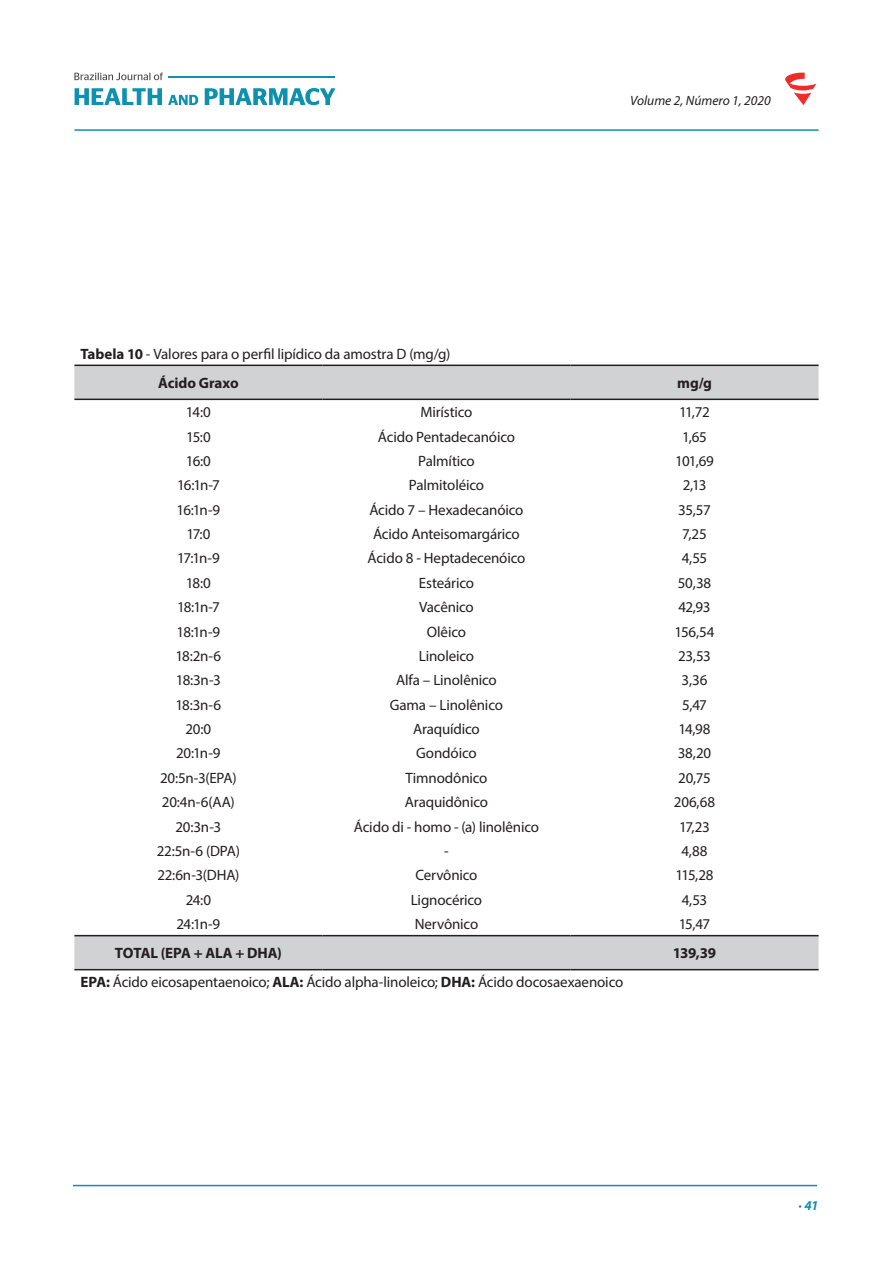
<style>
.page{position:relative;width:893px;height:1263px;background:#fff}
.page>*{position:absolute;margin:0;border:0;box-sizing:border-box;transform-origin:0 0}
.t1{font:15px/28.7px "Myriad Pro";letter-spacing:-.01em;color:#231f20}
.t2{font:700 15px "Myriad Pro";letter-spacing:-.015em;color:#231f20}
.t3{font:italic 13.5px "Myriad Pro";color:#231f20}
.t4{font:italic 700 13.5px "Myriad Pro";color:#0e91af}
.s1{font-weight:700}
</style>
<div class="page">
<hr style="left:73px;top:1185px;width:744px;height:1px;background:#0e91af">
<svg style="left:74px;top:73px;width:89px;height:7px"></svg>
<svg style="left:75px;top:88px;width:87px;height:17px"></svg>
<svg style="left:168px;top:95px;width:30px;height:10px"></svg>
<svg style="left:205px;top:88px;width:130px;height:17px"></svg>
<hr style="left:168px;top:77px;width:167px;height:1px;background:#0e91af">
<hr style="left:74px;top:129px;width:745px;height:2px;background:#0e91af">
<svg style="left:785px;top:73px;width:31px;height:32px"></svg>
<svg style="left:74px;top:366px;width:745px;height:603px"></svg>
<hr style="left:74px;top:365px;width:248px;height:1px;background:#231f20">
<hr style="left:322px;top:365px;width:248px;height:1px;background:#231f20">
<hr style="left:570px;top:365px;width:249px;height:1px;background:#231f20">
<hr style="left:74px;top:399px;width:248px;height:1px;background:#231f20">
<hr style="left:322px;top:399px;width:248px;height:1px;background:#231f20">
<hr style="left:570px;top:399px;width:249px;height:1px;background:#231f20">
<hr style="left:74px;top:935px;width:248px;height:1px;background:#231f20">
<hr style="left:322px;top:935px;width:248px;height:1px;background:#231f20">
<hr style="left:570px;top:935px;width:249px;height:1px;background:#231f20">
<hr style="left:74px;top:969px;width:248px;height:1px;background:#231f20">
<hr style="left:322px;top:969px;width:248px;height:1px;background:#231f20">
<hr style="left:570px;top:969px;width:249px;height:1px;background:#231f20">
<p class="t3" style="left:630px;top:92px;width:142px">Volume 2, Número 1, 2020</p>
<p class="t1" style="left:158px;top:340px;width:294px;text-indent:-78px"><span class="s1">Tabela 10</span> - Valores para o perfil lipídico da amostra D (mg/g)<br><span class="s1">Ácido Graxo</span></p>
<p class="t2" style="left:677px;top:373px;width:36px">mg/g</p>
<p class="t1" style="left:186px;top:398px;width:26px">14:0</p>
<p class="t1" style="left:420px;top:398px;width:53px">Mirístico</p>
<p class="t1" style="left:679px;top:398px;width:32px">11,72</p>
<p class="t1" style="left:186px;top:422px;width:26px">15:0</p>
<p class="t1" style="left:378px;top:422px;width:139px">Ácido Pentadecanóico</p>
<p class="t1" style="left:682px;top:422px;width:26px">1,65</p>
<p class="t1" style="left:186px;top:446px;width:27px">16:0</p>
<p class="t1" style="left:418px;top:446px;width:58px">Palmítico</p>
<p class="t1" style="left:675px;top:446px;width:40px">101,69</p>
<p class="t1" style="left:177px;top:471px;width:44px">16:1n-7</p>
<p class="t1" style="left:409px;top:471px;width:77px">Palmitoléico</p>
<p class="t1" style="left:683px;top:471px;width:25px">2,13</p>
<p class="t1" style="left:177px;top:495px;width:45px">16:1n-9</p>
<p class="t1" style="left:369px;top:495px;width:156px">Ácido 7 – Hexadecanóico</p>
<p class="t1" style="left:678px;top:495px;width:34px">35,57</p>
<p class="t1" style="left:186px;top:519px;width:26px">17:0</p>
<p class="t1" style="left:373px;top:519px;width:148px">Ácido Anteisomargárico</p>
<p class="t1" style="left:682px;top:519px;width:26px">7,25</p>
<p class="t1" style="left:177px;top:544px;width:44px">17:1n-9</p>
<p class="t1" style="left:368px;top:544px;width:159px">Ácido 8 - Heptadecenóico</p>
<p class="t1" style="left:682px;top:544px;width:27px">4,55</p>
<p class="t1" style="left:186px;top:568px;width:27px">18:0</p>
<p class="t1" style="left:419px;top:568px;width:57px">Esteárico</p>
<p class="t1" style="left:678px;top:568px;width:35px">50,38</p>
<p class="t1" style="left:177px;top:593px;width:44px">18:1n-7</p>
<p class="t1" style="left:419px;top:593px;width:56px">Vacênico</p>
<p class="t1" style="left:678px;top:593px;width:34px">42,93</p>
<p class="t1" style="left:177px;top:617px;width:45px">18:1n-9</p>
<p class="t1" style="left:427px;top:617px;width:41px">Olêico</p>
<p class="t1" style="left:674px;top:617px;width:42px">156,54</p>
<p class="t1" style="left:176px;top:641px;width:47px">18:2n-6</p>
<p class="t1" style="left:419px;top:641px;width:57px">Linoleico</p>
<p class="t1" style="left:678px;top:641px;width:34px">23,53</p>
<p class="t1" style="left:176px;top:666px;width:46px">18:3n-3</p>
<p class="t1" style="left:396px;top:666px;width:102px">Alfa – Linolênico</p>
<p class="t1" style="left:682px;top:666px;width:27px">3,36</p>
<p class="t1" style="left:175px;top:690px;width:47px">18:3n-6</p>
<p class="t1" style="left:390px;top:690px;width:115px">Gama – Linolênico</p>
<p class="t1" style="left:682px;top:690px;width:26px">5,47</p>
<p class="t1" style="left:185px;top:714px;width:27px">20:0</p>
<p class="t1" style="left:413px;top:714px;width:68px">Araquídico</p>
<p class="t1" style="left:678px;top:714px;width:34px">14,98</p>
<p class="t1" style="left:176px;top:739px;width:46px">20:1n-9</p>
<p class="t1" style="left:416px;top:739px;width:62px">Gondóico</p>
<p class="t1" style="left:678px;top:739px;width:35px">38,20</p>
<p class="t1" style="left:160px;top:763px;width:78px">20:5n-3(EPA)</p>
<p class="t1" style="left:405px;top:763px;width:84px">Timnodônico</p>
<p class="t1" style="left:678px;top:763px;width:34px">20,75</p>
<p class="t1" style="left:162px;top:788px;width:74px">20:4n-6(AA)</p>
<p class="t1" style="left:405px;top:788px;width:85px">Araquidônico</p>
<p class="t1" style="left:674px;top:788px;width:43px">206,68</p>
<p class="t1" style="left:176px;top:812px;width:47px">20:3n-3</p>
<p class="t1" style="left:354px;top:812px;width:187px">Ácido di - homo - (a) linolênico</p>
<p class="t1" style="left:679px;top:812px;width:32px">17,23</p>
<p class="t1" style="left:157px;top:836px;width:85px">22:5n-6 (DPA)</p>
<p class="t1" style="left:444px;top:836px;width:6px">-</p>
<p class="t1" style="left:681px;top:836px;width:28px">4,88</p>
<p class="t1" style="left:157px;top:861px;width:84px">22:6n-3(DHA)</p>
<p class="t1" style="left:415px;top:861px;width:64px">Cervônico</p>
<p class="t1" style="left:675px;top:861px;width:40px">115,28</p>
<p class="t1" style="left:186px;top:885px;width:27px">24:0</p>
<p class="t1" style="left:411px;top:885px;width:73px">Lignocérico</p>
<p class="t1" style="left:682px;top:885px;width:27px">4,53</p>
<p class="t1" style="left:176px;top:909px;width:45px">24:1n-9</p>
<p class="t1" style="left:415px;top:909px;width:65px">Nervônico</p>
<p class="t1" style="left:679px;top:909px;width:33px">15,47</p>
<p class="t2" style="left:115px;top:943px;width:168px">TOTAL (EPA + ALA + DHA)</p>
<p class="t2" style="left:673px;top:943px;width:45px">139,39</p>
<p class="t1" style="left:80px;top:968px;width:544px"><span class="s1">EPA:</span> Ácido eicosapentaenoico; <span class="s1">ALA:</span> Ácido alpha-linoleico; <span class="s1">DHA:</span> Ácido docosaexaenoico</p>
<p class="t4" style="left:798px;top:1197px;width:22px">· 41</p>
</div>
